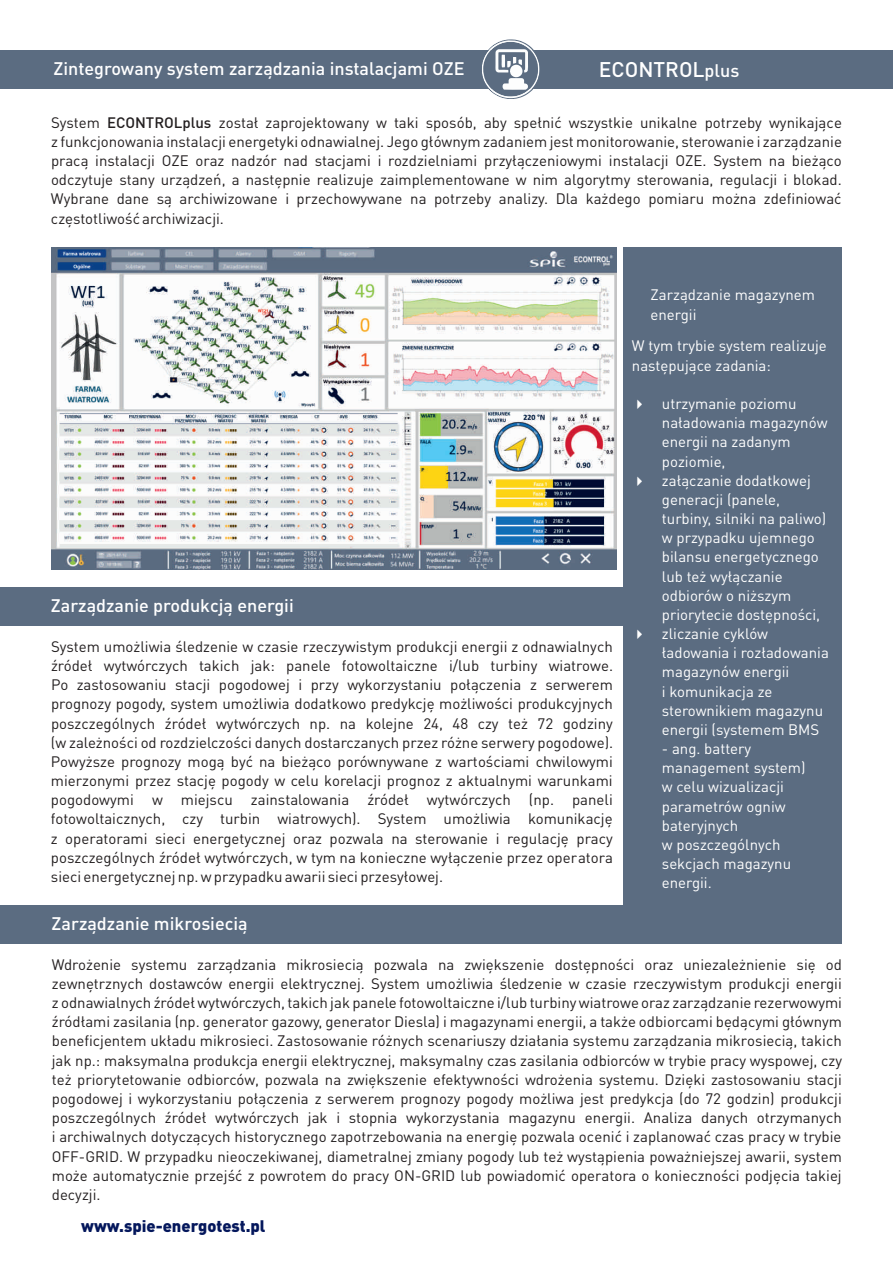
<style>
.page{position:relative;width:893px;height:1263px;background:#fff}
.page>*{position:absolute;margin:0;border:0;box-sizing:border-box;transform-origin:0 0}
.t1{font:500 21px "DIN Pro";color:#fff}
.t2{font:500 18px "DIN Pro";color:#fff}
.t3{font:900 16.5px "DIN Pro";color:#04175c}
.t4{font:15px/19.2px "DIN Pro";color:#231f20;text-align:justify}
.t5{font:15px/19.2px "DIN Pro";color:#fff}
.s1{font-size:18px}
.s2{font-weight:500}
</style>
<div class="page">
<div style="left:623px;top:247px;width:219px;height:697px;background:#5b6c81"></div>
<div style="left:0;top:50px;width:893px;height:38px;background:#5b6c81"></div>
<svg style="left:481px;top:39px;width:60px;height:60px"></svg>
<div style="left:0;top:587px;width:632px;height:39px;background:#5b6c81"></div>
<div style="left:0;top:905px;width:632px;height:39px;background:#5b6c81"></div>
<hr style="left:892px;top:857px;width:1px;height:38px;background:#5b6c81">
<hr style="left:892px;top:442px;width:1px;height:38px;background:#5b6c81">
<img style="left:52px;top:247px;width:565px;height:322px">
<p class="t2" style="left:54px;top:62px;width:413px">Zintegrowany system zarządzania instalacjami OZE</p>
<h1 class="t1" style="left:599px;top:61px;width:142px">ECONTROL<span class="s1">plus</span></h1>
<p class="t4" style="left:51px;top:114px;width:792px">System <span class="s2">ECONTROLplus</span> został zaprojektowany w taki sposób, aby spełnić wszystkie unikalne potrzeby wynikające z funkcjonowania instalacji energetyki odnawialnej. Jego głównym zadaniem jest monitorowanie, sterowanie i zarządzanie pracą instalacji OZE oraz nadzór nad stacjami i rozdzielniami przyłączeniowymi instalacji OZE. System na bieżąco odczytuje stany urządzeń, a następnie realizuje zaimplementowane w nim algorytmy sterowania, regulacji i blokad.<br>Wybrane dane są archiwizowane i przechowywane na potrzeby analizy. Dla każdego pomiaru można zdefiniować częstotliwość archiwizacji.</p>
<p class="t2" style="left:51px;top:598px;width:244px">Zarządzanie produkcją energii</p>
<p class="t4" style="left:51px;top:638px;width:564px">System umożliwia śledzenie w czasie rzeczywistym produkcji energii z odnawialnych źródeł wytwórczych takich jak: panele fotowoltaiczne i/lub turbiny wiatrowe.<br>Po zastosowaniu stacji pogodowej i przy wykorzystaniu połączenia z serwerem prognozy pogody, system umożliwia dodatkowo predykcję możliwości produkcyjnych poszczególnych źródeł wytwórczych np. na kolejne 24, 48 czy też 72 godziny (w zależności od rozdzielczości danych dostarczanych przez różne serwery pogodowe).<br>Powyższe prognozy mogą być na bieżąco porównywane z wartościami chwilowymi mierzonymi przez stację pogody w celu korelacji prognoz z aktualnymi warunkami pogodowymi w miejscu zainstalowania źródeł wytwórczych (np. paneli fotowoltaicznych, czy turbin wiatrowych). System umożliwia komunikację z operatorami sieci energetycznej oraz pozwala na sterowanie i regulację pracy poszczególnych źródeł wytwórczych, w tym na konieczne wyłączenie przez operatora sieci energetycznej np. w przypadku awarii sieci przesyłowej.</p>
<p class="t5" style="left:651px;top:287px;width:166px">Zarządzanie magazynem energii</p>
<p class="t5" style="left:632px;top:338px;width:196px">W tym trybie system realizuje następujące zadania:</p>
<p class="t5" style="left:662px;top:395px;width:167px;text-indent:-30px">✔ utrzymanie poziomu naładowania magazynów energii na zadanym poziomie,</p>
<p class="t5" style="left:662px;top:472px;width:166px;text-indent:-30px">✔ załączanie dodatkowej generacji (panele, turbiny, silniki na paliwo) w przypadku ujemnego bilansu energetycznego lub też wyłączanie odbiorów o niższym priorytecie dostępności,</p>
<p class="t5" style="left:662px;top:625px;width:168px;text-indent:-30px">✔ zliczanie cyklów ładowania i rozładowania magazynów energii<br>i komunikacja ze sterownikiem magazynu energii (systemem BMS</p>
<p class="t5" style="left:662px;top:740px;width:145px">- ang. battery management system) w celu wizualizacji parametrów ogniw bateryjnych<br>w poszczególnych sekcjach magazynu energii.</p>
<p class="t2" style="left:52px;top:916px;width:198px">Zarządzanie mikrosiecią</p>
<p class="t4" style="left:52px;top:956px;width:792px">Wdrożenie systemu zarządzania mikrosiecią pozwala na zwiększenie dostępności oraz uniezależnienie się od zewnętrznych dostawców energii elektrycznej. System umożliwia śledzenie w czasie rzeczywistym produkcji energii z odnawialnych źródeł wytwórczych, takich jak panele fotowoltaiczne i/lub turbiny wiatrowe oraz zarządzanie rezerwowymi źródłami zasilania (np. generator gazowy, generator Diesla) i magazynami energii, a także odbiorcami będącymi głównym beneficjentem układu mikrosieci. Zastosowanie różnych scenariuszy działania systemu zarządzania mikrosiecią, takich jak np.: maksymalna produkcja energii elektrycznej, maksymalny czas zasilania odbiorców w trybie pracy wyspowej, czy też priorytetowanie odbiorców, pozwala na zwiększenie efektywności wdrożenia systemu. Dzięki zastosowaniu stacji pogodowej i wykorzystaniu połączenia z serwerem prognozy pogody możliwa jest predykcja (do 72 godzin) produkcji poszczególnych źródeł wytwórczych jak i stopnia wykorzystania magazynu energii. Analiza danych otrzymanych i archiwalnych dotyczących historycznego zapotrzebowania na energię pozwala ocenić i zaplanować czas pracy w trybie OFF-GRID. W przypadku nieoczekiwanej, diametralnej zmiany pogody lub też wystąpienia poważniejszej awarii, system może automatycznie przejść z powrotem do pracy ON-GRID lub powiadomić operatora o konieczności podjęcia takiej decyzji.</p>
<p class="t3" style="left:81px;top:1220px;width:186px">www.spie-energotest.pl</p>
</div>
